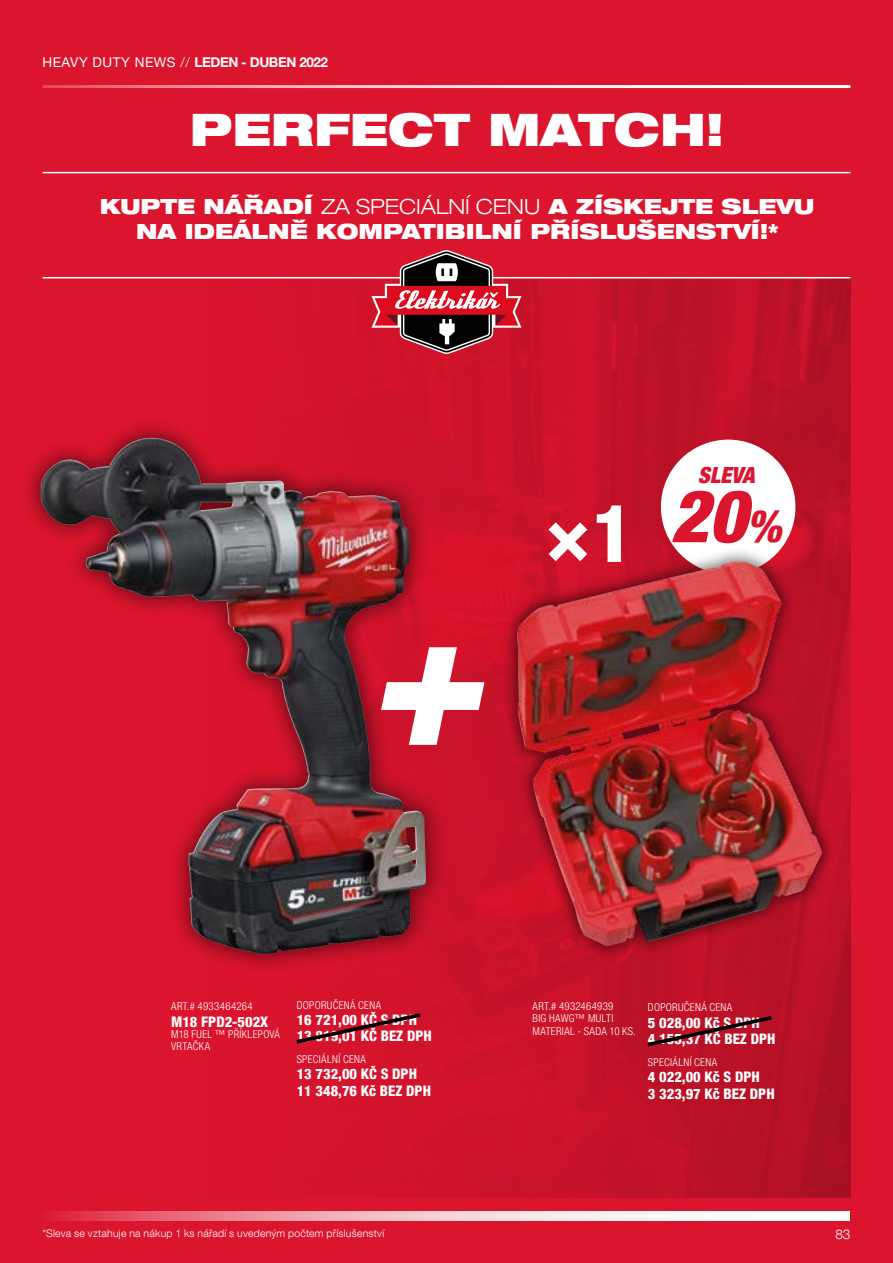
<style>
.page{position:relative;width:893px;height:1263px;background:#dc152e}
.page>*{position:absolute;margin:0;border:0;box-sizing:border-box;transform-origin:0 0}
.t1{font:800 condensed 79.8px "Helvetica Neue LTW1 G";color:#fff}
.t2{font:italic 900 condensed 72.75px "Helvetica Neue LT Pro";color:#dc152e}
.t3{font:900 expanded 45px "Helvetica Neue LT Pro";color:#fff}
.t4{font:italic 900 condensed 22.35px "Helvetica Neue LT Pro";color:#dc152e}
.t5{font:900 expanded 21px/25.2px "Helvetica Neue LT Pro";color:#fff;text-align:center}
.t6{font:800 condensed 14.55px/16.4px "Helvetica Neue LTW1 G";color:#fff}
.t7{font:700 13.5px "Helvetica Neue LTW1 G";letter-spacing:-.03em;color:#fff}
.t8{font:300 13.5px "Helvetica Neue LT Com";color:#fff}
.t9{font:300 condensed 10.95px/12.8px "Helvetica Neue LT Com";letter-spacing:.03em;color:#fff}
.t10{font:300 10.5px "Helvetica Neue LT Com";letter-spacing:.02em;color:#fff}
.s1{font-weight:400}
.s2{font-weight:300}
.s3{font-size:44.7px}
</style>
<div class="page">
<hr style="left:43px;top:85px;width:807px;height:3px;background:#fff">
<svg style="left:53px;top:1211px;width:797px;height:9px;background:#f4bcc3"></svg>
<img style="left:195px;top:278px;width:655px;height:919px">
<div style="left:19px;top:416px;width:428px;height:558px;background:#000;opacity:.5"></div>
<img style="left:35px;top:438px;width:391px;height:516px">
<div style="left:661px;top:440px;width:134px;height:134px;background:#fff;border-radius:50%"></div>
<hr style="left:43px;top:172px;width:807px;height:1px;background:#fff">
<hr style="left:43px;top:277px;width:807px;height:1px;background:#fff">
<svg style="left:381px;top:647px;width:103px;height:98px"></svg>
<svg style="left:371px;top:250px;width:150px;height:104px"></svg>
<div style="left:501px;top:547px;width:335px;height:413px;background:#000;opacity:.5"></div>
<img style="left:517px;top:561px;width:305px;height:385px">
<svg style="left:292px;top:1011px;width:132px;height:35px"></svg>
<svg style="left:644px;top:1013px;width:132px;height:36px;background:#a90f23"></svg>
<p class="t7" style="left:43px;top:54px;width:287px"><span class="s1">HEAVY DUTY NEWS</span> <span class="s2">//</span> LEDEN - DUBEN 2022</p>
<h3 class="t3" style="left:190px;top:101px;width:536px">PERFECT MATCH!</h3>
<h3 class="t5" style="left:100px;top:193px;width:716px">KUPTE NÁŘADÍ <span class="s2">ZA SPECIÁLNÍ CENU</span> A ZÍSKEJTE SLEVU<br>NA IDEÁLNĚ KOMPATIBILNÍ PŘÍSLUŠENSTVÍ!*</h3>
<h1 class="t1" style="left:544px;top:485px;width:91px">×1</h1>
<h3 class="t4" style="left:698px;top:462px;width:58px">SLEVA</h3>
<h2 class="t2" style="left:671px;top:471px;width:112px">20<span class="s3">%</span></h2>
<p class="t9" style="left:171px;top:1000px;width:83px">ART.# 4933464264</p>
<h3 class="t6" style="left:171px;top:1013px;width:99px">M18 FPD2-502X</h3>
<p class="t9" style="left:171px;top:1027px;width:110px">M18 FUEL ™ PŘÍKLEPOVÁ<br>VRTAČKA</p>
<p class="t9" style="left:297px;top:998px;width:86px">DOPORUČENÁ CENA</p>
<h3 class="t6" style="left:297px;top:1011px;width:137px">16 721,00 KČ S DPH<br>13 819,01 KČ BEZ DPH</h3>
<p class="t9" style="left:297px;top:1053px;width:71px">SPECIÁLNÍ CENA</p>
<h3 class="t6" style="left:297px;top:1066px;width:136px">13 732,00 KČ S DPH<br>11 348,76 Kč BEZ DPH</h3>
<p class="t10" style="left:43px;top:1227px;width:343px">*Sleva se vztahuje na nákup 1 ks nářadí s uvedeným počtem příslušenství</p>
<p class="t9" style="left:533px;top:999px;width:105px">ART.# 4932464939<br>BIG HAWG™ MULTI<br>MATERIAL - SADA 10 KS.</p>
<p class="t9" style="left:648px;top:1001px;width:86px">DOPORUČENÁ CENA</p>
<h3 class="t6" style="left:648px;top:1014px;width:129px">5 028,00 Kč S DPH<br>4 155,37 KČ BEZ DPH</h3>
<p class="t9" style="left:648px;top:1055px;width:71px">SPECIÁLNÍ CENA</p>
<h3 class="t6" style="left:648px;top:1069px;width:128px">4 022,00 Kč S DPH<br>3 323,97 Kč BEZ DPH</h3>
<p class="t8" style="left:835px;top:1226px;width:17px">83</p>
</div>
